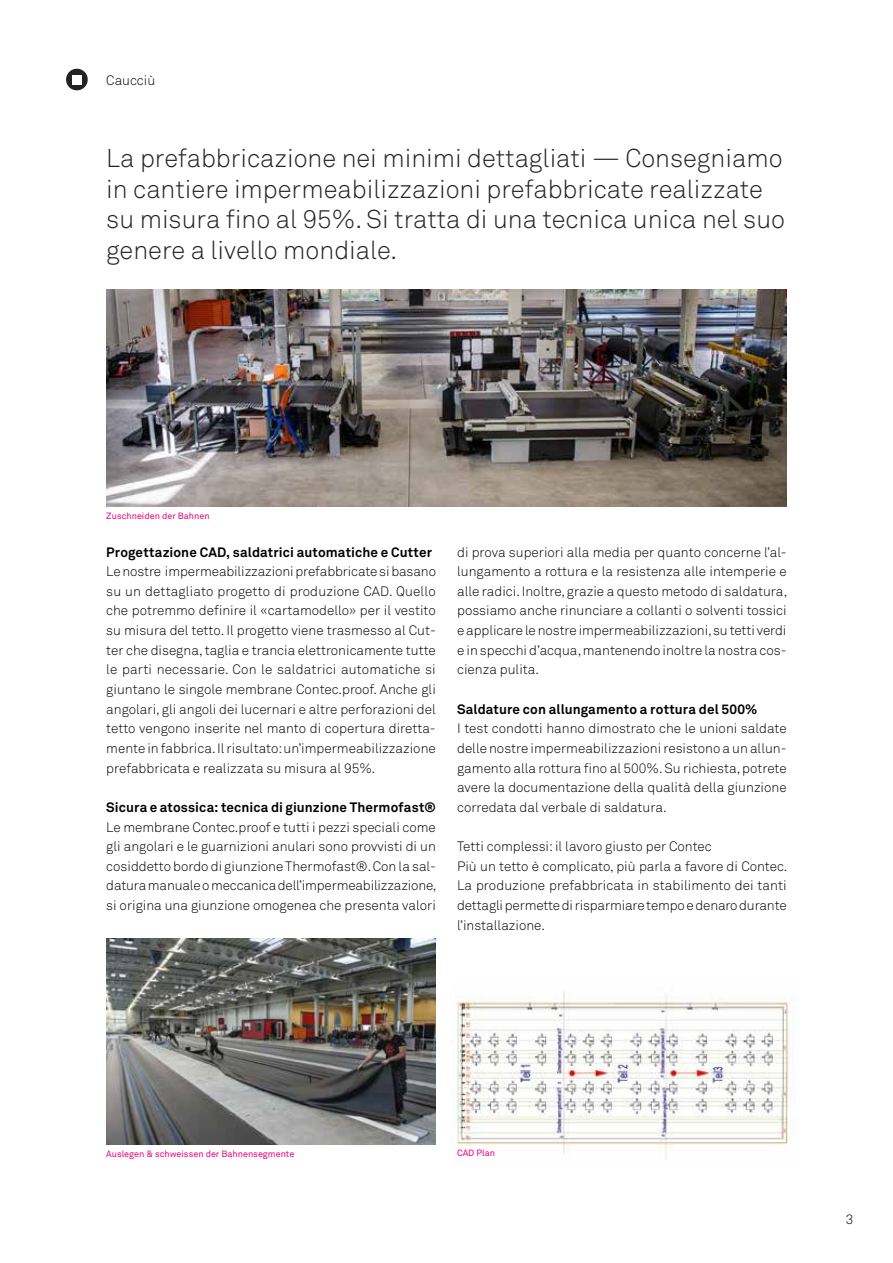
<style>
.page{position:relative;width:893px;height:1263px;background:#fff}
.page>*{position:absolute;margin:0;border:0;box-sizing:border-box;transform-origin:0 0}
.t1{font:300 25.5px/30.6px "Akkurat Pro";color:#232323}
.t2{font:300 13.5px/19.6px "Akkurat Pro";color:#000;text-align:justify}
.t3{font:700 13.5px "Akkurat Pro";letter-spacing:.01em;color:#000}
.t4{font:9px "Akkurat Pro";color:#e6007d}
</style>
<div class="page">
<img style="left:456px;top:992px;width:339px;height:161px">
<svg style="left:66px;top:69px;width:22px;height:22px"></svg>
<div style="left:72px;top:75px;width:10px;height:9px;background:#fff"></div>
<img style="left:106px;top:289px;width:681px;height:218px">
<img style="left:106px;top:938px;width:330px;height:206px">
<p class="t2" style="left:106px;top:71px;width:50px">Caucciù</p>
<h1 class="t1" style="left:106px;top:143px;width:680px">La prefabbricazione nei minimi dettagliati — Consegniamo in cantiere impermeabilizzazioni prefabbricate realizzate su misura fino al 95%. Si tratta di una tecnica unica nel suo genere a livello mondiale.</h1>
<p class="t4" style="left:106px;top:511px;width:105px">Zuschneiden der Bahnen</p>
<p class="t3" style="left:106px;top:543px;width:327px">Progettazione CAD, saldatrici automatiche e Cutter</p>
<p class="t2" style="left:106px;top:562px;width:331px">Le nostre impermeabilizzazioni prefabbricate si basano su un dettagliato progetto di produzione CAD. Quello che potremmo definire il «cartamodello» per il vestito su misura del tetto. Il progetto viene trasmesso al Cut&shy;ter che disegna, taglia e trancia elettronicamente tutte le parti necessarie. Con le saldatrici automatiche si giuntano le singole membrane Contec.proof. Anche gli angolari, gli angoli dei lucernari e altre perforazioni del tetto vengono inserite nel manto di copertura diretta&shy;mente in fabbrica. Il risultato: un’impermeabilizzazione prefabbricata e realizzata su misura al 95%.</p>
<p class="t3" style="left:106px;top:799px;width:331px">Sicura e atossica: tecnica di giunzione Thermofast®</p>
<p class="t2" style="left:106px;top:817px;width:332px">Le membrane Contec.proof e tutti i pezzi speciali come gli angolari e le guarnizioni anulari sono provvisti di un cosiddetto bordo di giunzione Thermofast®. Con la sal&shy;datura manuale o meccanica dell’impermeabilizzazione, si origina una giunzione omogenea che presenta valori</p>
<p class="t2" style="left:457px;top:542px;width:332px">di prova superiori alla media per quanto concerne l’al&shy;lungamento a rottura e la resistenza alle intemperie e alle radici. Inoltre, grazie a questo metodo di saldatura, possiamo anche rinunciare a collanti o solventi tossici e applicare le nostre impermeabilizzazioni, su tetti verdi e in specchi d’acqua, mantenendo inoltre la nostra cos&shy;cienza pulita.</p>
<p class="t3" style="left:457px;top:700px;width:302px">Saldature con allungamento a rottura del 500%</p>
<p class="t2" style="left:457px;top:719px;width:331px">I test condotti hanno dimostrato che le unioni saldate delle nostre impermeabilizzazioni resistono a un allun&shy;gamento alla rottura fino al 500%. Su richiesta, potrete avere la documentazione della qualità della giunzione corredata dal verbale di saldatura.</p>
<p class="t2" style="left:457px;top:837px;width:332px;text-align:left">Tetti complessi: il lavoro giusto per Contec<br>Più un tetto è complicato, più parla a favore di Contec.<br>La produzione prefabbricata in stabilimento dei tanti dettagli permette di risparmiare tempo e denaro durante l’installazione.</p>
<p class="t4" style="left:106px;top:1148px;width:189px">Auslegen &amp; schweissen der Bahnensegmente</p>
<p class="t4" style="left:457px;top:1148px;width:39px">CAD Plan</p>
<p class="t2" style="left:846px;top:1210px;width:9px">3</p>
</div>
